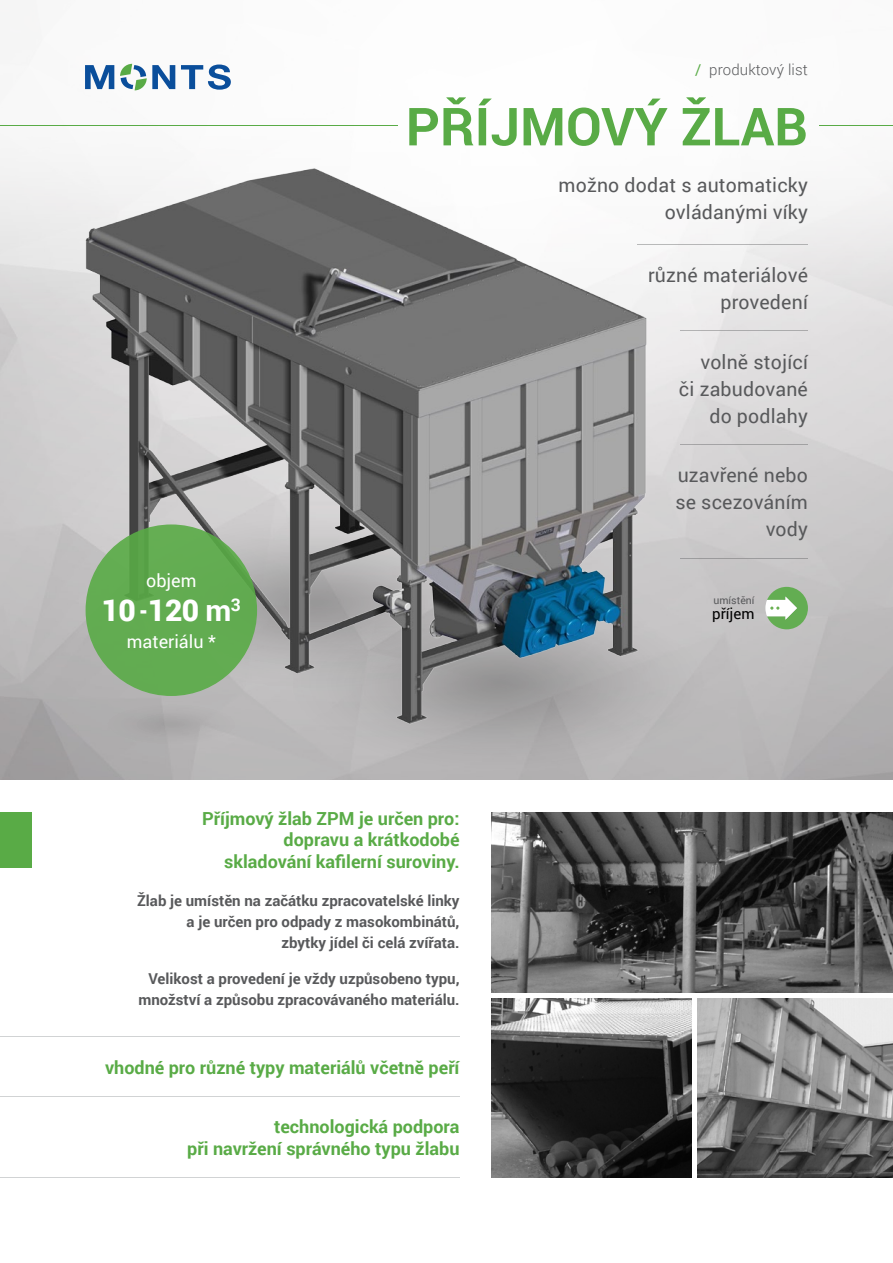
<style>
.page{position:relative;width:893px;height:1263px;background:#fff}
.page>*{position:absolute;margin:0;border:0;box-sizing:border-box;transform-origin:0 0}
.t1{font:700 52.5px "Roboto";color:#59ab46}
.t2{font:900 30px "Roboto";color:#fff}
.t3{font:19.5px "Roboto";letter-spacing:.01em;color:#58595b}
.t4{font:700 18px "Roboto";color:#59ab46}
.t5{font:18px "Roboto";color:#fff}
.t6{font:700 15px "Roboto";color:#58595b}
.t7{font:300 15px "Roboto";letter-spacing:.01em;color:#58595b}
.t8{font:15px "Roboto";color:#000}
.t9{font:10.5px "Roboto";color:#58595b}
.s1{font-weight:400;color:#59ab46}
.s2{font-weight:700}
</style>
<div class="page">
<img style="left:53px;top:119px;width:808px;height:617px">
<div style="left:0;top:812px;width:32px;height:56px;background:#59ab46"></div>
<img style="left:32px;top:651px;width:278px;height:129px">
<div style="left:86px;top:525px;width:170px;height:170px;background:#62ac51;border-radius:50%"></div>
<hr style="left:0;top:1096px;width:460px;height:1px;background:#d1d3d4">
<hr style="left:0;top:1177px;width:460px;height:1px;background:#d1d3d4">
<hr style="left:638px;top:244px;width:170px;height:1px;background:#58595b">
<svg style="left:85px;top:65px;width:29px;height:24px"></svg>
<svg style="left:181px;top:65px;width:50px;height:25px"></svg>
<svg style="left:120px;top:64px;width:55px;height:26px"></svg>
<hr style="left:0;top:1036px;width:460px;height:1px;background:#d1d3d4">
<hr style="left:819px;top:125px;width:74px;height:1px;background:#59ab46">
<hr style="left:680px;top:331px;width:128px;height:1px;background:#58595b">
<hr style="left:680px;top:444px;width:128px;height:1px;background:#58595b">
<hr style="left:680px;top:558px;width:128px;height:1px;background:#58595b">
<img style="left:491px;top:812px;width:402px;height:366px">
<hr style="left:0;top:125px;width:398px;height:1px;background:#59ab46">
<svg style="left:765px;top:587px;width:43px;height:42px"></svg>
<hr style="left:692px;top:995px;width:4px;height:189px;background:#fff">
<hr style="left:487px;top:993px;width:406px;height:4px;background:#fff">
<p class="t7" style="left:695px;top:60px;width:114px"><span class="s1">/</span> produktový list</p>
<p class="t1" style="left:406px;top:90px;width:404px">Příjmový žlab</p>
<p class="t3" style="left:559px;top:171px;width:251px">možno dodat s automaticky</p>
<p class="t3" style="left:665px;top:198px;width:145px">ovládanými víky</p>
<p class="t3" style="left:648px;top:262px;width:161px">různé materiálové</p>
<p class="t3" style="left:720px;top:289px;width:90px">provedení</p>
<p class="t5" style="left:146px;top:568px;width:52px">objem</p>
<p class="t2" style="left:102px;top:589px;width:141px">10<span class="s2">-</span> 120 <span class="s2">m</span><sup>3</sup></p>
<p class="t5" style="left:127px;top:629px;width:90px">materiálu *</p>
<p class="t4" style="left:202px;top:806px;width:259px">Příjmový žlab ZPM je určen pro:</p>
<p class="t4" style="left:284px;top:827px;width:177px">dopravu a krátkodobé</p>
<p class="t4" style="left:224px;top:849px;width:237px">skladování kafilerní suroviny.</p>
<p class="t6" style="left:137px;top:890px;width:324px">Žlab je umístěn na začátku zpracovatelské linky</p>
<p class="t6" style="left:187px;top:911px;width:274px">a je určen pro odpady z masokombinátů,</p>
<p class="t6" style="left:282px;top:932px;width:180px">zbytky jídel či celá zvířata.</p>
<p class="t6" style="left:148px;top:968px;width:313px">Velikost a provedení je vždy uzpůsobeno typu,</p>
<p class="t6" style="left:138px;top:989px;width:323px">množství a způsobu zpracovávaného materiálu.</p>
<p class="t4" style="left:105px;top:1054px;width:356px">vhodné pro různé typy materiálů včetně peří</p>
<p class="t4" style="left:274px;top:1114px;width:187px">technologická podpora</p>
<p class="t4" style="left:187px;top:1135px;width:274px">při navržení správného typu žlabu</p>
<p class="t3" style="left:700px;top:348px;width:110px">volně stojící</p>
<p class="t3" style="left:679px;top:375px;width:130px">či zabudované</p>
<p class="t3" style="left:709px;top:402px;width:100px">do podlahy</p>
<p class="t3" style="left:678px;top:461px;width:132px">uzavřené nebo</p>
<p class="t3" style="left:675px;top:488px;width:134px">se scezováním</p>
<p class="t3" style="left:766px;top:515px;width:44px">vody</p>
<p class="t9" style="left:713px;top:593px;width:43px">umístění</p>
<p class="t8" style="left:712px;top:603px;width:44px">příjem</p>
</div>
